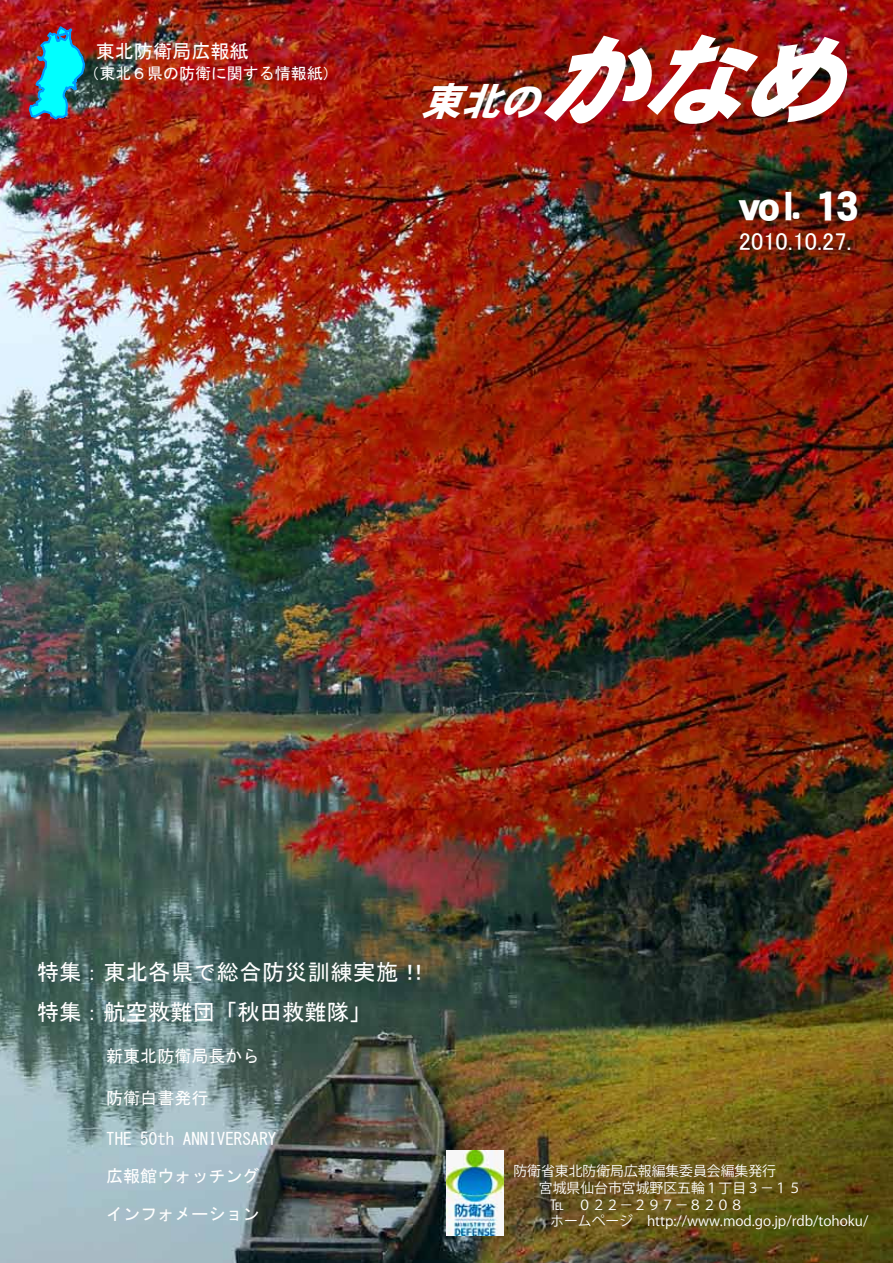
<style>
.page{position:relative;width:893px;height:1263px;background:#fff}
.page>*{position:absolute;margin:0;border:0;box-sizing:border-box;transform-origin:0 0}
.t1{font:italic 99.9px "HGP Heisei Kakugothictai W9";color:#fff}
.t2{font:italic 39.3px "HGP Heisei Kakugothictai W9";color:#fff}
.t3{font:36.15px "HG Heisei Kakugothictai W9";color:#fff}
.t4{font:24.45px "MS P Gothic";color:#fff}
.t5{font:22.35px "MS Gothic";letter-spacing:.02em;color:#fff}
.t6{font:22.35px "MS Gothic";color:#fff}
.t7{font:19.2px "MS Gothic";color:#fff}
.t8{font:16.95px "MS Gothic";color:#fff}
.t9{font:15.9px "MS Gothic";color:#fff}
.t10{font:13.8px/15.8px "Koz Go Pro";color:#fff}
</style>
<div class="page">
<img style="left:0;top:0;width:893px;height:1263px">
<img style="left:29px;top:27px;width:56px;height:92px">
<img style="left:446px;top:1150px;width:58px;height:86px">
<h3 class="t7" style="left:96px;top:41px;width:155px">東北防衛局広報紙</h3>
<p class="t9" style="left:83px;top:65px;width:257px">（東北６県の防衛に関する情報紙(</p>
<h1 class="t1" style="left:542px;top:29px;width:336px">かなめ</h1>
<h2 class="t2" style="left:421px;top:81px;width:133px">東北の</h2>
<h3 class="t3" style="left:790px;top:188px;width:77px">．１３</h3>
<h3 class="t3" style="left:731px;top:188px;width:77px">ｖｏｌ</h3>
<h3 class="t4" style="left:739px;top:229px;width:114px">2010.10.27.</h3>
<h3 class="t5" style="left:37px;top:961px;width:395px">特集：東北各県で総合防災訓練実施 !!</h3>
<h3 class="t6" style="left:37px;top:1000px;width:336px">特集：航空救難団「秋田救難隊「</h3>
<p class="t8" style="left:106px;top:1047px;width:155px">新東北防衛局長から</p>
<p class="t8" style="left:106px;top:1089px;width:104px">防衛白書発行</p>
<p class="t8" style="left:106px;top:1130px;width:27px">THE</p>
<p class="t8" style="left:140px;top:1130px;width:36px">50th</p>
<p class="t8" style="left:183px;top:1130px;width:95px">ANNIVERSARY</p>
<p class="t8" style="left:106px;top:1168px;width:155px">広報館ウォッチング</p>
<p class="t8" style="left:106px;top:1205px;width:155px">インフォメーション</p>
<p class="t10" style="left:513px;top:1163px;width:264px">防衛省東北防衛局広報編集委員会編集発行</p>
<p class="t10" style="left:539px;top:1180px;width:264px">宮城県仙台市宮城野区五輪１丁目３－１５</p>
<p class="t10" style="left:578px;top:1197px;width:167px">０２２－２９７－８２０８</p>
<p class="t10" style="left:550px;top:1197px;width:319px">TEL<br>ホームページ　http://www.mod.go j p. /rdb/tohoku/</p>
</div>
